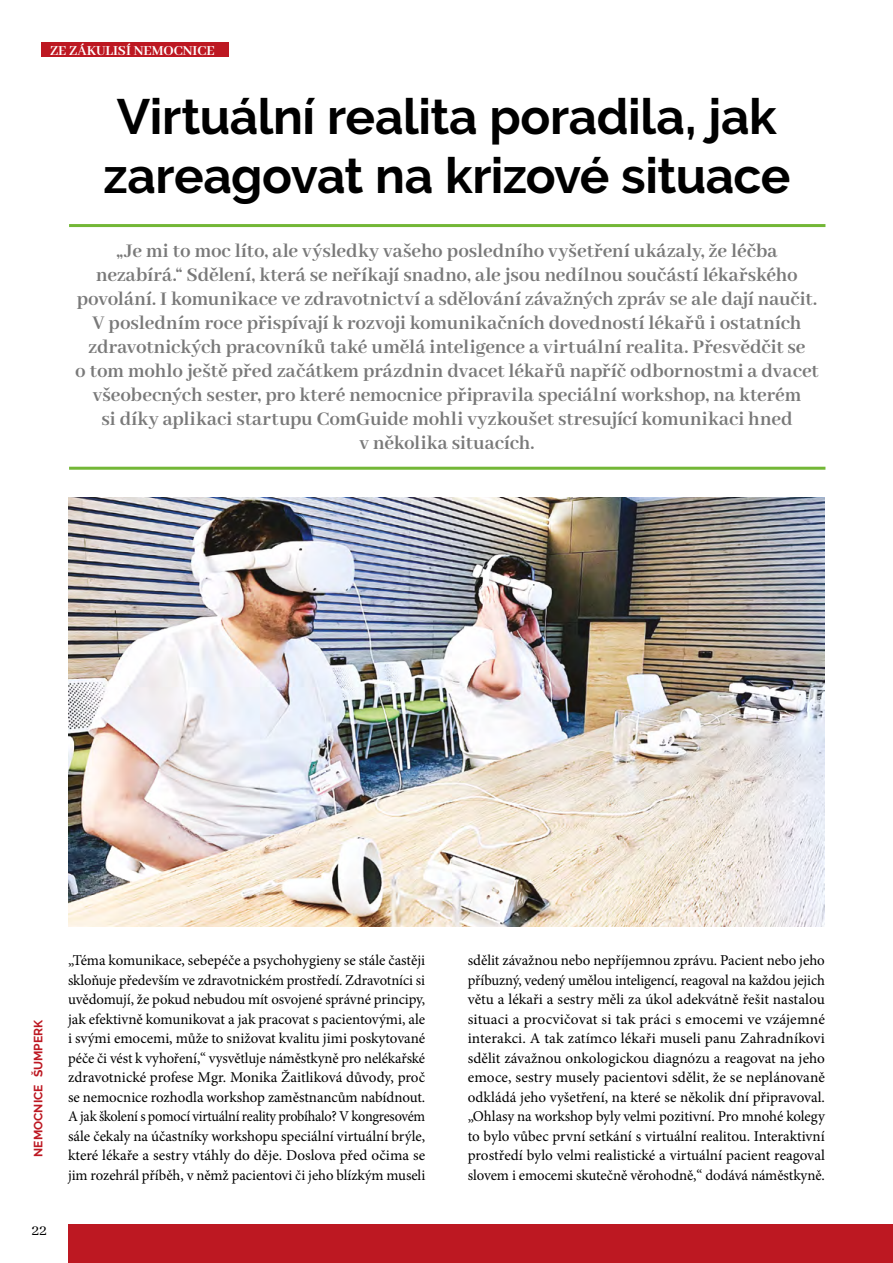
<style>
.page{position:relative;width:893px;height:1263px;background:#fff}
.page>*{position:absolute;margin:0;border:0;box-sizing:border-box;transform-origin:0 0}
.t1{font:700 49.5px/59.4px "Raleway";letter-spacing:-.01em;color:#000}
.t2{font:700 21px/24px "Abhaya Libre";color:#797979;text-align:center}
.t3{font:16.5px "Abhaya Libre";color:#000}
.t4{font:15px/19.5px "Minion Pro";letter-spacing:-.005em;color:#000;text-align:justify}
.t5{font:700 15px "Abhaya Libre";color:#fff}
.t6{font:700 12px "Raleway";color:#bd1822}
</style>
<div class="page">
<img style="left:68px;top:497px;width:756px;height:429px">
<div style="left:68px;top:1225px;width:825px;height:38px;background:#bd1822"></div>
<div style="left:42px;top:43px;width:187px;height:14px;background:#bd1822"></div>
<hr style="left:69px;top:467px;width:756px;height:3px;background:#73b736">
<hr style="left:69px;top:224px;width:756px;height:3px;background:#73b736">
<p class="t5" style="left:50px;top:42px;width:166px">ZE ZÁKULISÍ NEMOCNICE</p>
<h1 class="t1" style="left:103px;top:87px;width:689px">Virtuální realita poradila, jak zareagovat na krizové situace</h1>
<p class="t2" style="left:75px;top:239px;width:745px">„Je mi to moc líto, ale výsledky vašeho posledního vyšetření ukázaly, že léčba nezabírá.“ Sdělení, která se neříkají snadno, ale jsou nedílnou součástí lékařského povolání. I komunikace ve zdravotnictví a sdělování závažných zpráv se ale dají naučit.<br>V posledním roce přispívají k rozvoji komunikačních dovedností lékařů i ostatních zdravotnických pracovníků také umělá inteligence a virtuální realita. Přesvědčit se<br>o tom mohlo ještě před začátkem prázdnin dvacet lékařů napříč odbornostmi a dvacet všeobecných sester, pro které nemocnice připravila speciální workshop, na kterém<br>si díky aplikaci startupu ComGuide mohli vyzkoušet stresující komunikaci hned<br>v několika situacích.</p>
<p class="t6" style="left:31px;top:1157px;width:138px;rotate:-90deg">NEMOCNICE ŠUMPERK</p>
<p class="t3" style="left:32px;top:1221px;width:17px">22</p>
<p class="t4" style="left:68px;top:951px;width:359px">„Téma komunikace, sebepéče a psychohygieny se stále častěji skloňuje především ve zdravotnickém prostředí. Zdravotníci si uvědomují, že pokud nebudou mít osvojené správné principy, jak efektivně komunikovat a jak pracovat s pacientovými, ale i svými emocemi, může to snižovat kvalitu jimi poskytované péče či vést k vyhoření,“ vysvětluje náměstkyně pro nelékařské zdravotnické profese Mgr. Monika Žaitliková důvody, proč se nemocnice rozhodla workshop zaměstnancům nabídnout.<br>A jak školení s pomocí virtuální reality probíhalo? V kongresovém sále čekaly na účastníky workshopu speciální virtuální brýle, které lékaře a sestry vtáhly do děje. Doslova před očima se jim rozehrál příběh, v němž pacientovi či jeho blízkým museli</p>
<p class="t4" style="left:468px;top:951px;width:359px">sdělit závažnou nebo nepříjemnou zprávu. Pacient nebo jeho příbuzný, vedený umělou inteligencí, reagoval na každou jejich větu a lékaři a sestry měli za úkol adekvátně řešit nastalou situaci a procvičovat si tak práci s emocemi ve vzájemné interakci. A tak zatímco lékaři museli panu Zahradníkovi sdělit závažnou onkologickou diagnózu a reagovat na jeho emoce, sestry musely pacientovi sdělit, že se neplánovaně odkládá jeho vyšetření, na které se několik dní připravoval. „Ohlasy na workshop byly velmi pozitivní. Pro mnohé kolegy to bylo vůbec první setkání s virtuální realitou. Interaktivní prostředí bylo velmi realistické a virtuální pacient reagoval slovem i emocemi skutečně věrohodně,“ dodává náměstkyně.</p>
</div>
